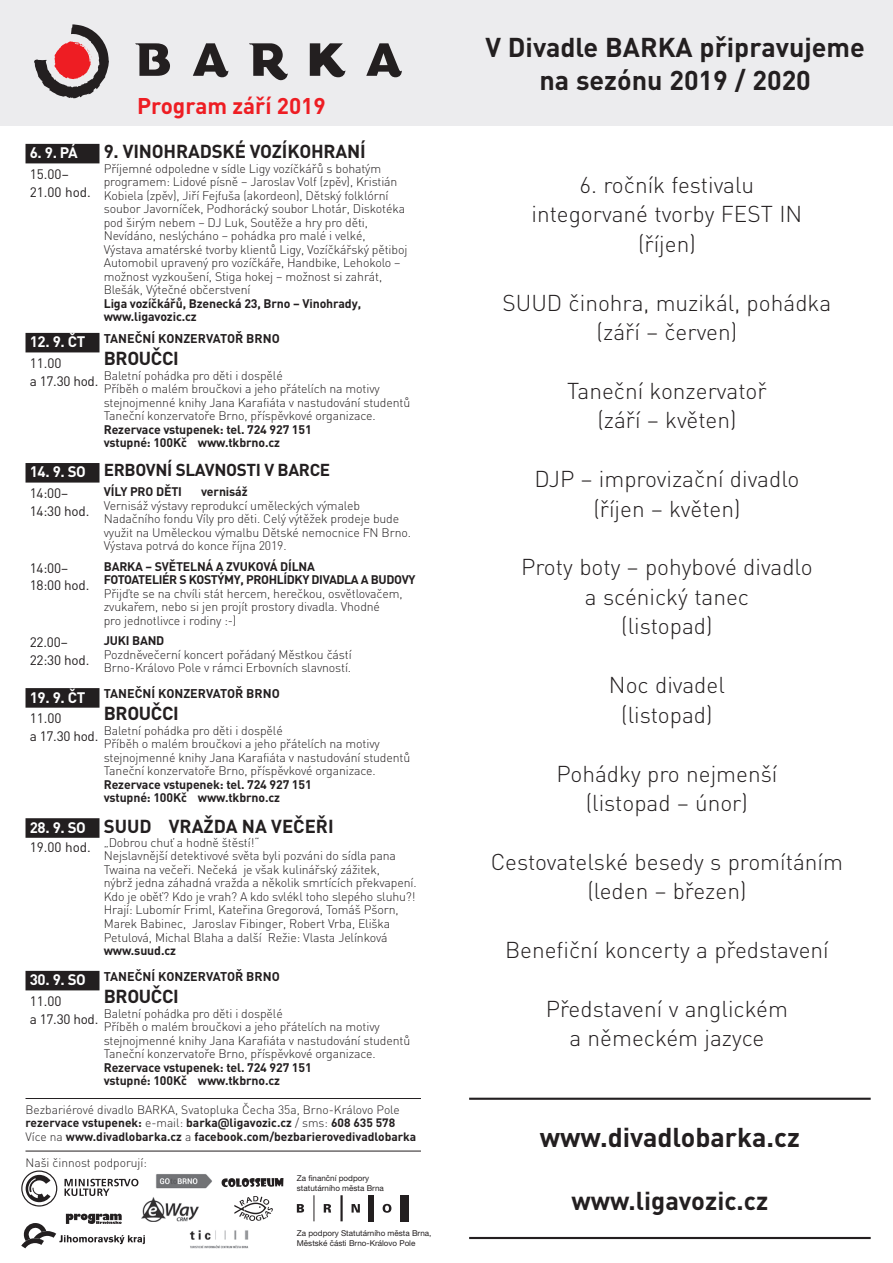
<style>
.page{position:relative;width:893px;height:1263px;background:#fff}
.page>*{position:absolute;margin:0;border:0;box-sizing:border-box;transform-origin:0 0}
.t1{font:700 26.85px/32.4px "DINCE";color:#231f20;text-align:center}
.t2{font:700 25.5px "DINCE";color:#231f20}
.t3{font:300 22.65px/29.4px "DINCE";color:#231f20;text-align:center}
.t4{font:700 22.5px "DINCE";color:#ee1d23}
.t5{font:700 18.6px "DINCE";letter-spacing:-.01em;color:#231f20}
.t6{font:700 17.1px "DINCE";letter-spacing:-.02em;color:#231f20}
.t7{font:700 15.15px "DINCE";letter-spacing:-.02em;color:#fff}
.t8{font:13.65px/17.5px "DINCE";letter-spacing:-.015em;color:#231f20}
.t9{font:700 12.6px "DINCE";color:#231f20}
.t10{font:300 12.3px/13.5px "DINCE";letter-spacing:-.01em;color:#231f20}
.t11{font:700 12.3px/13.5px "DINCE";letter-spacing:-.01em;color:#231f20}
.t12{font:700 12.3px/13.2px "DINCE";letter-spacing:-.03em;color:#231f20}
.t13{font:700 12px/13.5px "DINCE";color:#231f20}
.t14{font:300 12px "DINCE";color:#231f20}
.t15{font:8.1px/9.8px "Helvetica Neue LT Pro";color:#231f20}
.s1{font-weight:300}
.s2{font-family:"Titillium";font-weight:600}
</style>
<div class="page">
<div style="left:0;top:0;width:893px;height:125px;background:#ececee"></div>
<svg style="left:193px;top:43px;width:35px;height:34px"></svg>
<svg style="left:310px;top:43px;width:35px;height:34px"></svg>
<svg style="left:366px;top:43px;width:36px;height:34px"></svg>
<svg style="left:249px;top:43px;width:39px;height:37px"></svg>
<svg style="left:135px;top:43px;width:35px;height:33px"></svg>
<svg style="left:34px;top:24px;width:75px;height:74px"></svg>
<div style="left:26px;top:144px;width:73px;height:19px;background:#231f20"></div>
<div style="left:26px;top:333px;width:73px;height:19px;background:#231f20"></div>
<div style="left:26px;top:463px;width:73px;height:20px;background:#231f20"></div>
<div style="left:26px;top:688px;width:73px;height:20px;background:#231f20"></div>
<div style="left:26px;top:818px;width:73px;height:20px;background:#231f20"></div>
<div style="left:26px;top:971px;width:73px;height:19px;background:#231f20"></div>
<hr style="left:26px;top:1098px;width:395px;height:1px;background:#231f20">
<hr style="left:26px;top:1151px;width:395px;height:1px;background:#231f20">
<svg style="left:222px;top:1178px;width:61px;height:9px"></svg>
<svg style="left:313px;top:1195px;width:1px;height:26px"></svg>
<hr style="left:340px;top:1195px;width:3px;height:26px;background:#231f20">
<div style="left:369px;top:1195px;width:5px;height:26px;background:#231f20"></div>
<div style="left:400px;top:1195px;width:9px;height:26px;background:#231f20"></div>
<svg style="left:383px;top:1204px;width:8px;height:9px"></svg>
<svg style="left:352px;top:1204px;width:8px;height:8px"></svg>
<svg style="left:324px;top:1204px;width:7px;height:8px"></svg>
<svg style="left:297px;top:1204px;width:7px;height:9px"></svg>
<svg style="left:21px;top:1214px;width:124px;height:34px"></svg>
<svg style="left:65px;top:1179px;width:73px;height:17px"></svg>
<svg style="left:21px;top:1170px;width:36px;height:36px"></svg>
<svg style="left:234px;top:1196px;width:39px;height:25px"></svg>
<img style="left:189px;top:1230px;width:60px;height:19px">
<img style="left:156px;top:1174px;width:56px;height:15px">
<img style="left:141px;top:1197px;width:58px;height:24px">
<hr style="left:469px;top:1098px;width:402px;height:2px;background:#231f20">
<hr style="left:469px;top:1237px;width:402px;height:2px;background:#231f20">
<p class="t7" style="left:30px;top:143px;width:50px">6. 9. PÁ</p>
<p class="t8" style="left:30px;top:165px;width:63px">15.00–<br>21.00 hod.</p>
<h3 class="t4" style="left:137px;top:91px;width:190px">Program září 2019</h3>
<h3 class="t5" style="left:104px;top:139px;width:264px">9. VINOHRADSKÉ VOZÍKOHRANÍ</h3>
<p class="t10" style="left:104px;top:161px;width:305px">Příjemné odpoledne v sídle Ligy vozíčkářů s bohatým programem: Lidové písně – Jaroslav Volf (zpěv), Kristián Kobiela (zpěv), Jiří Fejfuša (akordeon), Dětský folklórní soubor Javorníček, Podhorácký soubor Lhotár, Diskotéka pod širým nebem – DJ Luk, Soutěže a hry pro děti, Nevídáno, neslýcháno – pohádka pro malé i velké, Výstava amatérské tvorby klientů Ligy, Vozíčkářský pětiboj Automobil upravený pro vozíčkáře, Handbike, Lehokolo – možnost vyzkoušení, Stiga hokej – možnost si zahrát, Blešák, Výtečné občerstvení</p>
<p class="t11" style="left:104px;top:296px;width:259px">Liga vozíčkářů, Bzenecká 23, Brno – Vinohrady, www.ligavozic.cz</p>
<p class="t9" style="left:104px;top:330px;width:177px">TANEČNÍ KONZERVATOŘ BRNO</p>
<h3 class="t5" style="left:104px;top:346px;width:77px">BROUČCI</h3>
<p class="t10" style="left:104px;top:368px;width:308px">Baletní pohádka pro děti i dospělé<br>Příběh o malém broučkovi a jeho přátelích na motivy stejnojmenné knihy Jana Karafiáta v nastudování studentů Taneční konzervatoře Brno, příspěvkové organizace.</p>
<p class="t11" style="left:104px;top:422px;width:209px">Rezervace vstupenek: tel. 724 927 151 vstupné: 100Kč www.tkbrno.cz</p>
<p class="t7" style="left:30px;top:332px;width:57px">12. 9. ČT</p>
<p class="t8" style="left:30px;top:354px;width:70px">11.00<br>a 17.30 hod.</p>
<p class="t7" style="left:30px;top:462px;width:58px">14. 9. SO</p>
<p class="t8" style="left:30px;top:484px;width:61px">14:00–<br>14:30 hod.</p>
<p class="t8" style="left:30px;top:559px;width:61px">14:00–<br>18:00 hod.</p>
<p class="t8" style="left:30px;top:633px;width:61px">22.00–<br>22:30 hod.</p>
<h3 class="t6" style="left:104px;top:459px;width:228px">ERBOVNÍ SLAVNOSTI V BARCE</h3>
<p class="t11" style="left:104px;top:484px;width:80px">VÍLY PRO DĚTI</p>
<p class="t11" style="left:201px;top:484px;width:48px">vernisáž</p>
<p class="t10" style="left:104px;top:498px;width:309px">Vernisáž výstavy reprodukcí uměleckých výmaleb Nadačního fondu Víly pro děti. Celý výtěžek prodeje bude využit na Uměleckou výmalbu Dětské nemocnice FN Brno.<br>Výstava potrvá do konce října 2019.</p>
<p class="t12" style="left:104px;top:559px;width:313px">BARKA – SVĚTELNÁ A ZVUKOVÁ DÍLNA<br>FOTOATELIÉR S KOSTÝMY, PROHLÍDKY DIVADLA A BUDOVY</p>
<p class="t10" style="left:104px;top:586px;width:300px">Přijďte se na chvíli stát hercem, herečkou, osvětlovačem, zvukařem, nebo si jen projít prostory divadla. Vhodné<br>pro jednotlivce i rodiny :-)</p>
<p class="t11" style="left:104px;top:633px;width:62px">JUKI BAND</p>
<p class="t10" style="left:104px;top:647px;width:249px">Pozdněvečerní koncert pořádaný Městkou částí<br>Brno-Královo Pole v rámci Erbovních slavností.</p>
<p class="t9" style="left:104px;top:685px;width:177px">TANEČNÍ KONZERVATOŘ BRNO</p>
<h3 class="t5" style="left:104px;top:701px;width:77px">BROUČCI</h3>
<p class="t10" style="left:104px;top:723px;width:308px">Baletní pohádka pro děti i dospělé<br>Příběh o malém broučkovi a jeho přátelích na motivy stejnojmenné knihy Jana Karafiáta v nastudování studentů Taneční konzervatoře Brno, příspěvkové organizace.</p>
<p class="t11" style="left:104px;top:777px;width:209px">Rezervace vstupenek: tel. 724 927 151 vstupné: 100Kč www.tkbrno.cz</p>
<p class="t7" style="left:30px;top:687px;width:57px">19. 9. ČT</p>
<p class="t8" style="left:30px;top:709px;width:70px">11.00<br>a 17.30 hod.</p>
<p class="t7" style="left:30px;top:817px;width:58px">28. 9. SO</p>
<p class="t8" style="left:30px;top:838px;width:63px">19.00 hod.</p>
<h3 class="t5" style="left:104px;top:813px;width:231px">SUUD VRAŽDA NA VEČEŘI</h3>
<p class="t10" style="left:104px;top:836px;width:314px">„Dobrou chuť a hodně štěstí!“<br>Nejslavnější detektivové světa byli pozváni do sídla pana Twaina na večeři. Nečeká je však kulinářský zážitek,<br>nýbrž jedna záhadná vražda a několik smrtících překvapení.<br>Kdo je oběť? Kdo je vrah? A kdo svlékl toho slepého sluhu?!<br>Hrají: Lubomír Friml, Kateřina Gregorová, Tomáš Pšorn, Marek Babinec, Jaroslav Fibinger, Robert Vrba, Eliška Petulová, Michal Blaha a další Režie: Vlasta Jelínková</p>
<p class="t11" style="left:104px;top:943px;width:74px">www.suud.cz</p>
<p class="t9" style="left:104px;top:968px;width:177px">TANEČNÍ KONZERVATOŘ BRNO</p>
<h3 class="t5" style="left:104px;top:984px;width:77px">BROUČCI</h3>
<p class="t10" style="left:104px;top:1006px;width:308px">Baletní pohádka pro děti i dospělé<br>Příběh o malém broučkovi a jeho přátelích na motivy stejnojmenné knihy Jana Karafiáta v nastudování studentů Taneční konzervatoře Brno, příspěvkové organizace.</p>
<p class="t11" style="left:104px;top:1060px;width:209px">Rezervace vstupenek: tel. 724 927 151 vstupné: 100Kč www.tkbrno.cz</p>
<p class="t13" style="left:26px;top:1102px;width:392px"><span class="s1">Bezbariérové divadlo BARKA, Svatopluka Čecha 35a, Brno-Královo Pole </span>rezervace vstupenek: <span class="s1">e-mail:</span> barka<span class="s2">@</span>ligavozic.cz <span class="s1">/ sms:</span> 608 635 578<br><span class="s1">Více na</span> www.divadlobarka.cz <span class="s1">a</span> facebook.com/bezbarierovedivadlobarka</p>
<p class="t14" style="left:26px;top:1155px;width:123px">Naši činnost podporují:</p>
<p class="t15" style="left:297px;top:1173px;width:88px">Za finanční podpory statutárního města Brna</p>
<p class="t15" style="left:297px;top:1228px;width:136px">Za podpory Statutárního města Brna,<br>Městské části Brno-Královo Pole</p>
<p class="t7" style="left:30px;top:970px;width:58px">30. 9. SO</p>
<p class="t8" style="left:30px;top:992px;width:70px">11.00<br>a 17.30 hod.</p>
<h1 class="t1" style="left:485px;top:30px;width:381px">V Divadle BARKA připravujeme na sezónu 2019 / 2020</h1>
<h3 class="t3" style="left:531px;top:170px;width:272px">6. ročník festivalu integorvané tvorby FEST IN (říjen)</h3>
<h3 class="t3" style="left:502px;top:287px;width:330px">SUUD činohra, muzikál, pohádka (září – červen)</h3>
<h3 class="t3" style="left:567px;top:376px;width:201px">Taneční konzervatoř (září – květen)</h3>
<h3 class="t3" style="left:534px;top:464px;width:266px">DJP – improvizační divadlo (říjen – květen)</h3>
<h3 class="t3" style="left:521px;top:552px;width:293px">Proty boty – pohybové divadlo a scénický tanec<br>(listopad)</h3>
<h3 class="t3" style="left:609px;top:670px;width:117px">Noc divadel (listopad)</h3>
<h3 class="t3" style="left:556px;top:758px;width:223px">Pohádky pro nejmenší (listopad – únor)</h3>
<h3 class="t3" style="left:491px;top:847px;width:354px">Cestovatelské besedy s promítáním (leden – březen)</h3>
<h3 class="t3" style="left:505px;top:935px;width:325px">Benefiční koncerty a představení</h3>
<h3 class="t3" style="left:546px;top:994px;width:244px">Představení v anglickém a německém jazyce</h3>
<h1 class="t1" style="left:540px;top:1120px;width:262px">www.divadlobarka.cz</h1>
<h2 class="t2" style="left:571px;top:1184px;width:198px">www.ligavozic.cz</h2>
</div>
